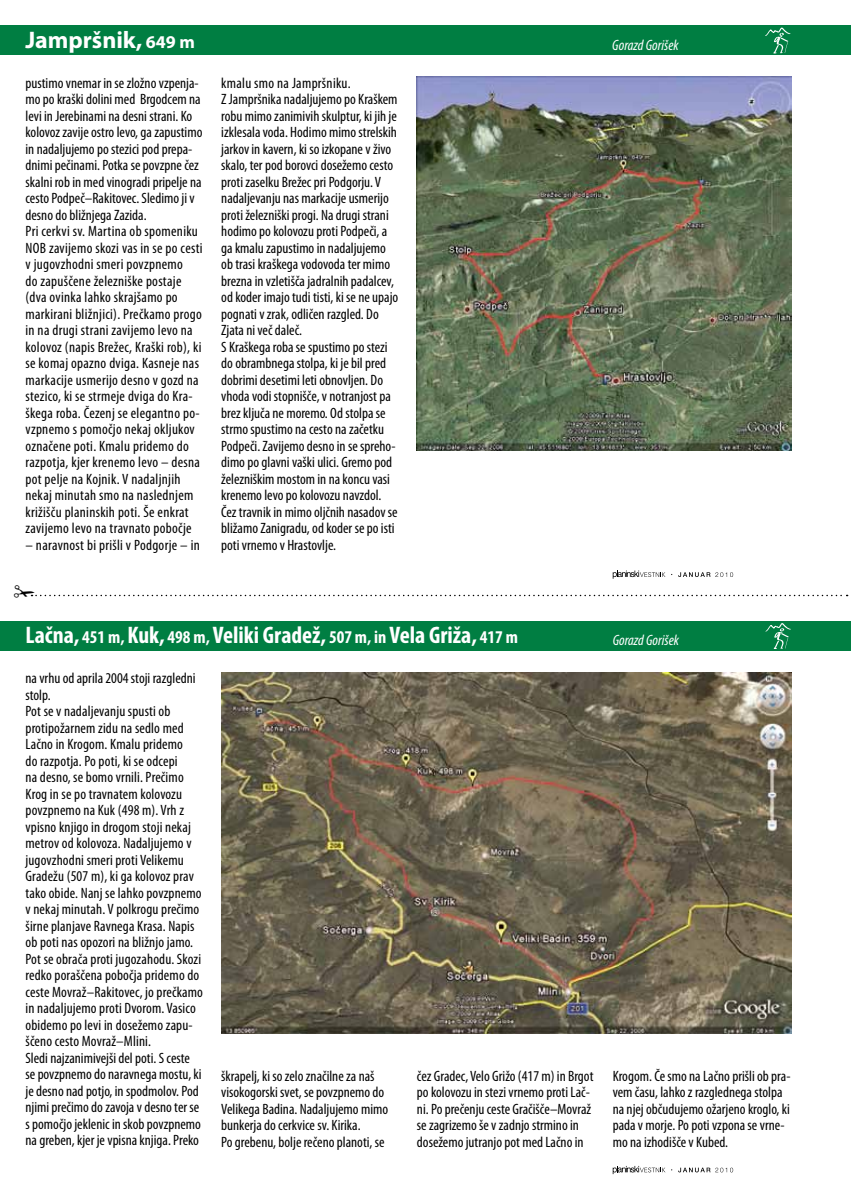
<style>
.page{position:relative;width:851px;height:1191px;background:#fff}
.page>*{position:absolute;margin:0;border:0;box-sizing:border-box;transform-origin:0 0}
.t1{font:700 condensed 24px "Myriad Pro";color:#fff}
.t2{font:700 24px "Myriad Pro";color:#fff}
.t3{font:condensed 15px/16.5px "Myriad Pro";color:#000}
.t4{font:condensed 15px/16.5px "Myriad Pro";letter-spacing:.02em;color:#000}
.t5{font:italic condensed 15px "Myriad Pro";color:#fff}
.s1{font-size:18px}
</style>
<div class="page">
<div style="left:0;top:621px;width:850px;height:30px;background:#007e42"></div>
<div style="left:0;top:26px;width:850px;height:29px;background:#007e42"></div>
<svg style="left:612px;top:1165px;width:53px;height:9px"></svg>
<svg style="left:678px;top:1167px;width:55px;height:5px"></svg>
<hr style="left:850px;top:621px;width:1px;height:30px;background:#007e42">
<svg style="left:850px;top:26px;width:1px;height:29px"></svg>
<svg style="left:765px;top:623px;width:26px;height:26px"></svg>
<svg style="left:765px;top:27px;width:25px;height:26px"></svg>
<img style="left:221px;top:672px;width:570px;height:361px">
<img style="left:417px;top:77px;width:374px;height:374px">
<svg style="left:30px;top:570px;width:817px;height:27px"></svg>
<h1 class="t2" style="left:25px;top:24px;width:171px">Jampršnik, <span class="s1">649 m</span></h1>
<p class="t4" style="left:26px;top:74px;width:178px">pustimo vnemar in se zložno vzpenja&shy;mo po kraški dolini med Brgodcem na levi in Jerebinami na desni strani. Ko kolovoz zavije ostro levo, ga zapustimo in nadaljujemo po stezici pod prepa&shy;dnimi pečinami. Potka se povzpne čez skalni rob in med vinogradi pripelje na cesto Podpeč–Rakitovec. Sledimo ji v desno do bližnjega Zazida.<br>Pri cerkvi sv. Martina ob spomeniku NOB zavijemo skozi vas in se po cesti v jugovzhodni smeri povzpnemo<br>do zapuščene železniške postaje (dva ovinka lahko skrajšamo po markirani bližnjici). Prečkamo progo in na drugi strani zavijemo levo na kolovoz (napis Brežec, Kraški rob), ki se komaj opazno dviga. Kasneje nas markacije usmerijo desno v gozd na stezico, ki se strmeje dviga do Kra&shy;škega roba. Čezenj se elegantno po&shy;vzpnemo s pomočjo nekaj okljukov označene poti. Kmalu pridemo do razpotja, kjer krenemo levo – desna pot pelje na Kojnik. V nadaljnjih nekaj minutah smo na naslednjem križišču planinskih poti. Še enkrat zavijemo levo na travnato pobočje</p>
<p class="t4" style="left:26px;top:536px;width:176px">– naravnost bi prišli v Podgorje – in</p>
<p class="t3" style="left:221px;top:74px;width:178px">kmalu smo na Jampršniku.<br>Z Jampršnika nadaljujemo po Kraškem robu mimo zanimivih skulptur, ki jih je izklesala voda. Hodimo mimo strelskih jarkov in kavern, ki so izkopane v živo skalo, ter pod borovci dosežemo cesto proti zaselku Brežec pri Podgorju. V nadaljevanju nas markacije usmerijo proti železniški progi. Na drugi strani hodimo po kolovozu proti Podpeči, a ga kmalu zapustimo in nadaljujemo ob trasi kraškega vodovoda ter mimo brezna in vzletišča jadralnih padalcev, od koder imajo tudi tisti, ki se ne upajo pognati v zrak, odličen razgled. Do Zjata ni več daleč.<br>S Kraškega roba se spustimo po stezi do obrambnega stolpa, ki je bil pred dobrimi desetimi leti obnovljen. Do vhoda vodi stopnišče, v notranjost pa brez ključa ne moremo. Od stolpa se strmo spustimo na cesto na začetku Podpeči. Zavijemo desno in se spreho&shy;dimo po glavni vaški ulici. Gremo pod železniškim mostom in na koncu vasi krenemo levo po kolovozu navzdol.<br>Čez travnik in mimo oljčnih nasadov se bližamo Zanigradu, od koder se po isti poti vrnemo v Hrastovlje.</p>
<p class="t5" style="left:612px;top:36px;width:68px">Gorazd Gorišek</p>
<h1 class="t1" style="left:26px;top:620px;width:494px">Lačna, <span class="s1">451 m,</span> Kuk, <span class="s1">498 m,</span> Veliki Gradež, <span class="s1">507 m, in</span> Vela Griža, <span class="s1">417 m</span></h1>
<p class="t3" style="left:26px;top:670px;width:179px">na vrhu od aprila 2004 stoji razgledni stolp.<br>Pot se v nadaljevanju spusti ob protipožarnem zidu na sedlo med Lačno in Krogom. Kmalu pridemo<br>do razpotja. Po poti, ki se odcepi<br>na desno, se bomo vrnili. Prečimo Krog in se po travnatem kolovozu povzpnemo na Kuk (498 m). Vrh z vpisno knjigo in drogom stoji nekaj metrov od kolovoza. Nadaljujemo v jugovzhodni smeri proti Velikemu Gradežu (507 m), ki ga kolovoz prav tako obide. Nanj se lahko povzpnemo v nekaj minutah. V polkrogu prečimo širne planjave Ravnega Krasa. Napis ob poti nas opozori na bližnjo jamo.<br>Pot se obrača proti jugozahodu. Skozi redko poraščena pobočja pridemo do ceste Movraž–Rakitovec, jo prečkamo in nadaljujemo proti Dvorom. Vasico obidemo po levi in dosežemo zapu&shy;ščeno cesto Movraž–Mlini.<br>Sledi najzanimivejši del poti. S ceste se povzpnemo do naravnega mostu, ki je desno nad potjo, in spodmolov. Pod njimi prečimo do zavoja v desno ter se s pomočjo jeklenic in skob povzpnemo na greben, kjer je vpisna knjiga. Preko</p>
<p class="t5" style="left:612px;top:631px;width:68px">Gorazd Gorišek</p>
<p class="t3" style="left:417px;top:1067px;width:178px">čez Gradec, Velo Grižo (417 m) in Brgot po kolovozu in stezi vrnemo proti Lač&shy;ni. Po prečenju ceste Gračišče–Movraž se zagrizemo še v zadnjo strmino in dosežemo jutranjo pot med Lačno in</p>
<p class="t3" style="left:612px;top:1067px;width:179px">Krogom. Če smo na Lačno prišli ob pra&shy;vem času, lahko z razglednega stolpa na njej občudujemo ožarjeno kroglo, ki pada v morje. Po poti vzpona se vrne&shy;mo na izhodišče v Kubed.</p>
<p class="t3" style="left:221px;top:1067px;width:168px">škrapelj, ki so zelo značilne za naš visokogorski svet, se povzpnemo do Velikega Badina. Nadaljujemo mimo bunkerja do cerkvice sv. Kirika.<br>Po grebenu, bolje rečeno planoti, se</p>
</div>
